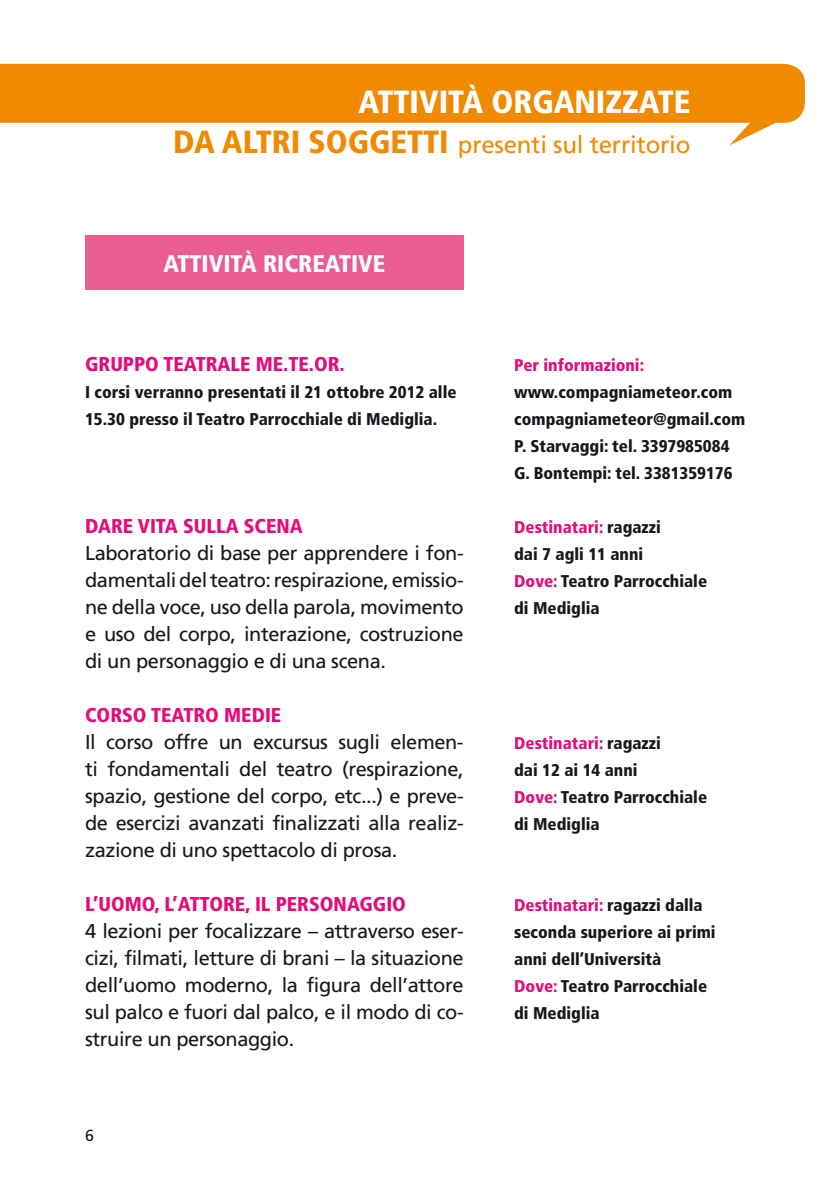
<style>
.page{position:relative;width:840px;height:1191px;background:#fff}
.page>*{position:absolute;margin:0;border:0;box-sizing:border-box;transform-origin:0 0}
.t1{font:900 condensed 32px "Frutiger LT Std";color:#fff}
.t2{font:24px "Frutiger LT Std";letter-spacing:-.01em;color:#f08a00}
.t3{font:900 condensed 24px "Frutiger LT Std";color:#fff}
.t4{font:20px/27px "Frutiger LT Std";letter-spacing:-.02em;color:#1a171c;text-align:justify}
.t5{font:900 condensed 20px "Frutiger LT Std";color:#e40c79}
.t6{font:900 condensed 17px/27px "Frutiger LT Std";color:#1a171c}
.t7{font:900 condensed 17px "Frutiger LT Std";color:#e40c79}
.t8{font:16px "Frutiger LT Std";color:#1a171c}
.s1{font-weight:900;font-stretch:condensed;font-size:32px}
.s2{color:#e40c79}
</style>
<div class="page">
<svg style="left:0;top:64px;width:804px;height:81px;fill:#f08a00"></svg>
<div style="left:85px;top:236px;width:378px;height:54px;background:#e95d93"></div>
<h1 class="t1" style="left:358px;top:83px;width:333px">ATTIVITÀ ORGANIZZATE</h1>
<p class="t2" style="left:173px;top:131px;width:518px"><span class="s1">DA ALTRI SOGGETTI</span> presenti sul territorio</p>
<p class="t3" style="left:163px;top:249px;width:223px">ATTIVITÀ RICREATIVE</p>
<p class="t5" style="left:85px;top:352px;width:26px">Gruppo</p>
<p class="t5" style="left:163px;top:352px;width:12px">teatrale</p>
<p class="t5" style="left:255px;top:352px;width:90px">Me.Te.Or.</p>
<p class="t6" style="left:85px;top:378px;width:373px">I corsi verranno presentati il 21 ottobre 2012 alle<br>15.30 presso il Teatro Parrocchiale di Mediglia.</p>
<p class="t5" style="left:85px;top:514px;width:26px">Dare</p>
<p class="t5" style="left:138px;top:514px;width:11px">vita</p>
<p class="t5" style="left:183px;top:514px;width:12px">sulla</p>
<p class="t5" style="left:244px;top:514px;width:13px">scena</p>
<p class="t4" style="left:85px;top:539px;width:380px">Laboratorio di base per apprendere i fon&shy;damentali del teatro: respirazione, emissio&shy;ne della voce, uso della parola, movimento e uso del corpo, interazione, costruzione di un personaggio e di una scena.</p>
<p class="t5" style="left:85px;top:703px;width:25px">Corso</p>
<p class="t5" style="left:151px;top:703px;width:13px">teatro</p>
<p class="t5" style="left:224px;top:703px;width:12px">medie</p>
<p class="t4" style="left:85px;top:728px;width:380px">Il corso offre un excursus sugli elemen&shy;ti fondamentali del teatro (respirazione, spazio, gestione del corpo, etc...) e preve&shy;de esercizi avanzati finalizzati alla realiz&shy;zazione di uno spettacolo di prosa.</p>
<p class="t5" style="left:85px;top:892px;width:29px">L’uomo</p>
<p class="t5" style="left:155px;top:892px;width:36px">, l’attore</p>
<p class="t5" style="left:245px;top:892px;width:44px">, il personaggio</p>
<p class="t4" style="left:85px;top:917px;width:380px">4 lezioni per focalizzare – attraverso eser&shy;cizi, filmati, letture di brani – la situazione dell’uomo moderno, la figura dell’attore sul palco e fuori dal palco, e il modo di co&shy;struire un personaggio.</p>
<p class="t8" style="left:85px;top:1125px;width:10px">6</p>
<p class="t7" style="left:514px;top:355px;width:131px">Per informazioni:</p>
<p class="t6" style="left:514px;top:378px;width:232px">www.compagniameteor.com compagniameteor@gmail.com<br>P. Starvaggi: tel. 3397985084<br>G. Bontempi: tel. 3381359176</p>
<p class="t6" style="left:514px;top:513px;width:194px"><span class="s2">Destinatari:</span> ragazzi<br>dai 7 agli 11 anni<br><span class="s2">Dove:</span> Teatro Parrocchiale di Mediglia</p>
<p class="t6" style="left:514px;top:729px;width:194px"><span class="s2">Destinatari:</span> ragazzi<br>dai 12 ai 14 anni<br><span class="s2">Dove:</span> Teatro Parrocchiale di Mediglia</p>
<p class="t6" style="left:514px;top:891px;width:203px"><span class="s2">Destinatari:</span> ragazzi dalla seconda superiore ai primi anni dell’Università<br><span class="s2">Dove:</span> Teatro Parrocchiale di Mediglia</p>
</div>
